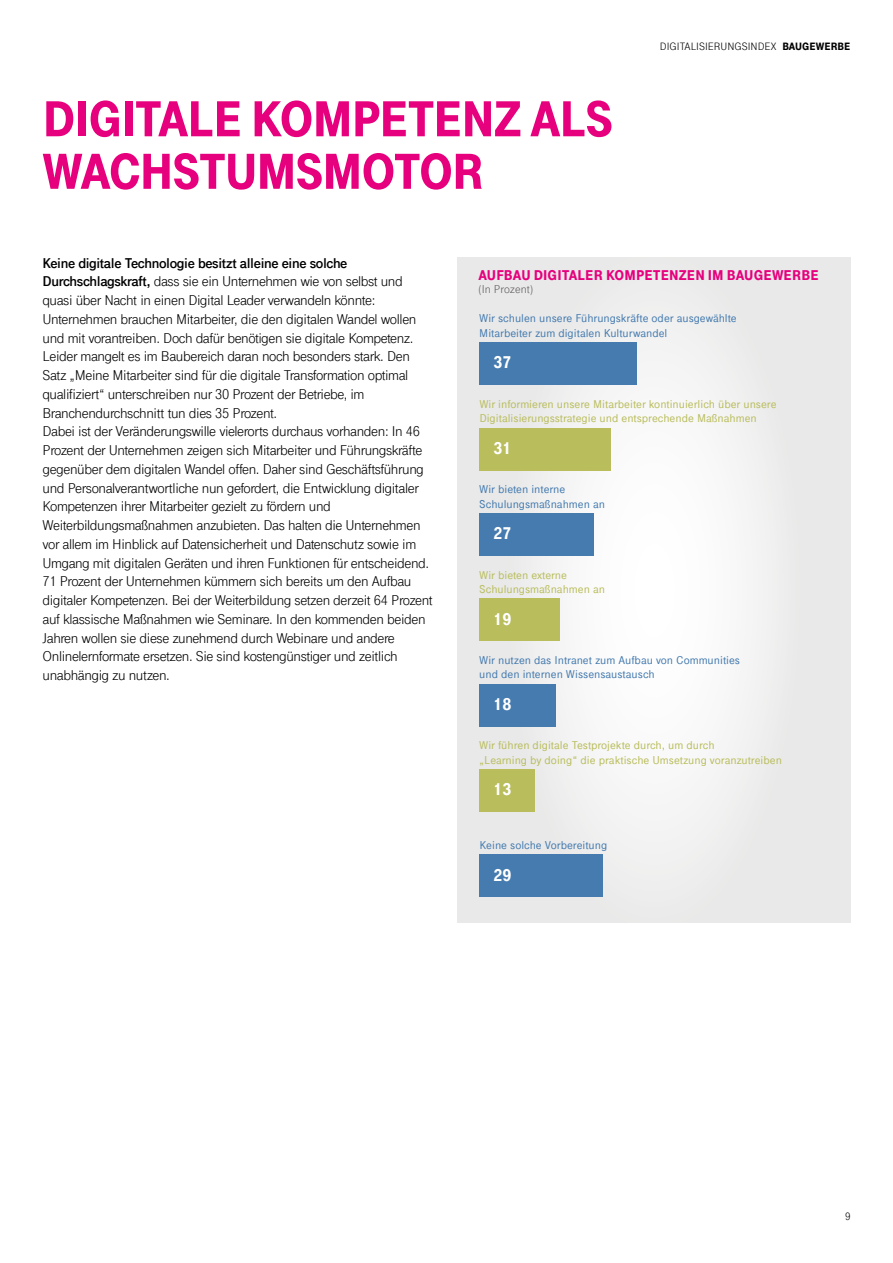
<style>
.page{position:relative;width:893px;height:1263px;background:#fff}
.page>*{position:absolute;margin:0;border:0;box-sizing:border-box;transform-origin:0 0}
.t1{font:900 52.5px/52.5px "Tele Grotesk Next";letter-spacing:-.02em;color:#e6007d}
.t2{font:900 18px "Tele Grotesk Next";color:#fff}
.t3{font:15px/18.8px "Tele Grotesk Next";letter-spacing:-.025em;color:#000}
.t4{font:900 15px "Tele Grotesk Next";letter-spacing:.005em;color:#e6007d}
.t5{font:500 12px/14.4px "Tele Grotesk Next";color:#b9bd5c}
.t6{font:500 12px/14.4px "Tele Grotesk Next";color:#457baf}
.t7{font:12px "Tele Grotesk Next";letter-spacing:.005em;color:#615e5d}
.t8{font:11.25px "Tele Grotesk Next";color:#000}
.s1{font-weight:900}
.s2{font-weight:700}
</style>
<div class="page">
<svg style="left:458px;top:258px;width:392px;height:665px"></svg>
<div style="left:479px;top:428px;width:132px;height:42px;background:#b9bd5c"></div>
<div style="left:479px;top:684px;width:77px;height:42px;background:#457baf"></div>
<div style="left:479px;top:513px;width:115px;height:43px;background:#457baf"></div>
<div style="left:479px;top:769px;width:56px;height:43px;background:#b9bd5c"></div>
<div style="left:479px;top:598px;width:81px;height:43px;background:#b9bd5c"></div>
<div style="left:479px;top:854px;width:124px;height:43px;background:#457baf"></div>
<div style="left:479px;top:342px;width:158px;height:42px;background:#457baf"></div>
<h1 class="t1" style="left:43px;top:93px;width:572px">DIGITALE KOMPETENZ ALS<br>WACHSTUMSMOTOR</h1>
<p class="t8" style="left:660px;top:40px;width:192px">DIGITALISIERUNGSINDEX <span class="s1">BAUGEWERBE</span></p>
<p class="t3" style="left:43px;top:253px;width:392px"><span class="s2">Keine digitale Technologie besitzt alleine eine solche Durchschlagskraft,</span> dass sie ein Unternehmen wie von selbst und quasi über Nacht in einen Digital Leader verwandeln könnte:<br>Unternehmen brauchen Mitarbeiter, die den digitalen Wandel wollen und mit vorantreiben. Doch dafür benötigen sie digitale Kompetenz.<br>Leider mangelt es im Baubereich daran noch besonders stark. Den Satz „Meine Mitarbeiter sind für die digitale Transformation optimal qualifiziert“ unterschreiben nur 30 Prozent der Betriebe, im Branchendurchschnitt tun dies 35 Prozent.<br>Dabei ist der Veränderungswille vielerorts durchaus vorhanden: In 46<br>Prozent der Unternehmen zeigen sich Mitarbeiter und Führungskräfte gegenüber dem digitalen Wandel offen. Daher sind Geschäftsführung und Personalverantwortliche nun gefordert, die Entwicklung digitaler Kompetenzen ihrer Mitarbeiter gezielt zu fördern und Weiterbildungsmaßnahmen anzubieten. Das halten die Unternehmen vor allem im Hinblick auf Datensicherheit und Datenschutz sowie im Umgang mit digitalen Geräten und ihren Funktionen für entscheidend.<br>71 Prozent der Unternehmen kümmern sich bereits um den Aufbau digitaler Kompetenzen. Bei der Weiterbildung setzen derzeit 64 Prozent auf klassische Maßnahmen wie Seminare. In den kommenden beiden Jahren wollen sie diese zunehmend durch Webinare und andere Onlinelernformate ersetzen. Sie sind kostengünstiger und zeitlich unabhängig zu nutzen.</p>
<p class="t4" style="left:478px;top:267px;width:342px">AUFBAU DIGITALER KOMPETENZEN IM BAUGEWERBE</p>
<p class="t7" style="left:478px;top:282px;width:56px">(In Prozent)</p>
<p class="t6" style="left:479px;top:311px;width:259px">Wir schulen unsere Führungskräfte oder ausgewählte<br>Mitarbeiter zum digitalen Kulturwandel</p>
<p class="t2" style="left:493px;top:352px;width:20px">37</p>
<p class="t5" style="left:479px;top:397px;width:299px">Wir informieren unsere Mitarbeiter kontinuierlich über unsere<br>Digitalisierungsstrategie und entsprechende Maßnahmen</p>
<p class="t2" style="left:493px;top:438px;width:20px">31</p>
<p class="t6" style="left:479px;top:482px;width:127px">Wir bieten interne<br>Schulungsmaßnahmen an</p>
<p class="t2" style="left:493px;top:523px;width:20px">27</p>
<p class="t5" style="left:479px;top:568px;width:127px">Wir bieten externe<br>Schulungsmaßnahmen an</p>
<p class="t2" style="left:493px;top:609px;width:20px">19</p>
<p class="t6" style="left:479px;top:653px;width:262px">Wir nutzen das Intranet zum Aufbau von Communities und den internen Wissensaustausch</p>
<p class="t2" style="left:493px;top:694px;width:20px">18</p>
<p class="t5" style="left:479px;top:738px;width:304px">Wir führen digitale Testprojekte durch, um durch<br>„Learning by doing“ die praktische Umsetzung voranzutreiben</p>
<p class="t2" style="left:493px;top:779px;width:20px">13</p>
<p class="t6" style="left:480px;top:838px;width:129px">Keine solche Vorbereitung</p>
<p class="t2" style="left:493px;top:864px;width:20px">29</p>
<p class="t8" style="left:845px;top:1210px;width:7px">9</p>
</div>
